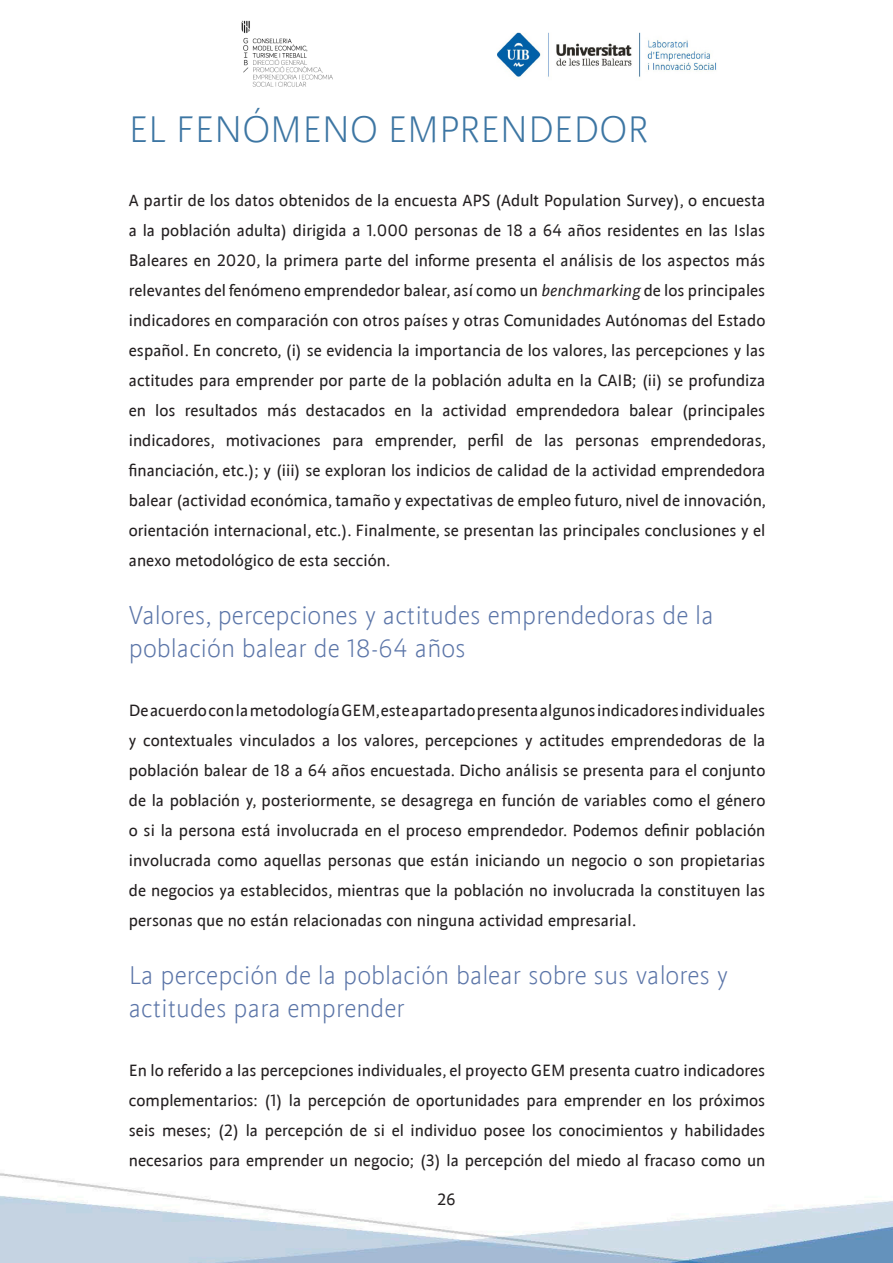
<style>
.page{position:relative;width:893px;height:1263px;background:#fff}
.page>*{position:absolute;margin:0;border:0;box-sizing:border-box;transform-origin:0 0}
.titulo_1{font:300 39px "UI Bsans";color:#3d76a3}
.titulo_2{font:300 27px/32.4px "UI Bsans";color:#5b75a8}
.cuerpo_libro{font:17.25px/30px "UI Bsans";color:#231f20;text-align:justify}
.s1{font-style:italic}
</style>
<div class="page">
<img style="left:0;top:1173px;width:893px;height:90px">
<img style="left:241px;top:20px;width:92px;height:67px">
<img style="left:497px;top:32px;width:220px;height:45px">
<p class="titulo_1" style="left:129px;top:107px;width:521px">EL FENÓMENO EMPRENDEDOR</p>
<p class="cuerpo_libro" style="left:129px;top:186px;width:639px">A partir de los datos obtenidos de la encuesta APS (Adult Population Survey), o encuesta a la población adulta) dirigida a 1.000 personas de 18 a 64 años residentes en las Islas Baleares en 2020, la primera parte del informe presenta el análisis de los aspectos más relevantes del fenómeno emprendedor balear, así como un <span class="s1">benchmarking</span> de los principales indicadores en comparación con otros países y otras Comunidades Autónomas del Estado español. En concreto, (i) se evidencia la importancia de los valores, las percepciones y las actitudes para emprender por parte de la población adulta en la CAIB; (ii) se profundiza en los resultados más destacados en la actividad emprendedora balear (principales indicadores, motivaciones para emprender, perfil de las personas emprendedoras, financiación, etc.); y (iii) se exploran los indicios de calidad de la actividad emprendedora balear (actividad económica, tamaño y expectativas de empleo futuro, nivel de innovación, orientación internacional, etc.). Finalmente, se presentan las principales conclusiones y el anexo metodológico de esta sección.</p>
<p class="titulo_2" style="left:129px;top:599px;width:586px">Valores, percepciones y actitudes emprendedoras de la población balear de 18-64 años</p>
<p class="cuerpo_libro" style="left:129px;top:696px;width:638px">De acuerdo con la metodología GEM, este apartado presenta algunos indicadores individuales y contextuales vinculados a los valores, percepciones y actitudes emprendedoras de la población balear de 18 a 64 años encuestada. Dicho análisis se presenta para el conjunto de la población y, posteriormente, se desagrega en función de variables como el género o si la persona está involucrada en el proceso emprendedor. Podemos definir población involucrada como aquellas personas que están iniciando un negocio o son propietarias de negocios ya establecidos, mientras que la población no involucrada la constituyen las personas que no están relacionadas con ninguna actividad empresarial.</p>
<p class="titulo_2" style="left:129px;top:959px;width:601px">La percepción de la población balear sobre sus valores y actitudes para emprender</p>
<p class="cuerpo_libro" style="left:129px;top:1056px;width:638px">En lo referido a las percepciones individuales, el proyecto GEM presenta cuatro indicadores complementarios: (1) la percepción de oportunidades para emprender en los próximos seis meses; (2) la percepción de si el individuo posee los conocimientos y habilidades necesarios para emprender un negocio; (3) la percepción del miedo al fracaso como un</p>
<p class="cuerpo_libro" style="left:437px;top:1184px;width:20px">26</p>
</div>
